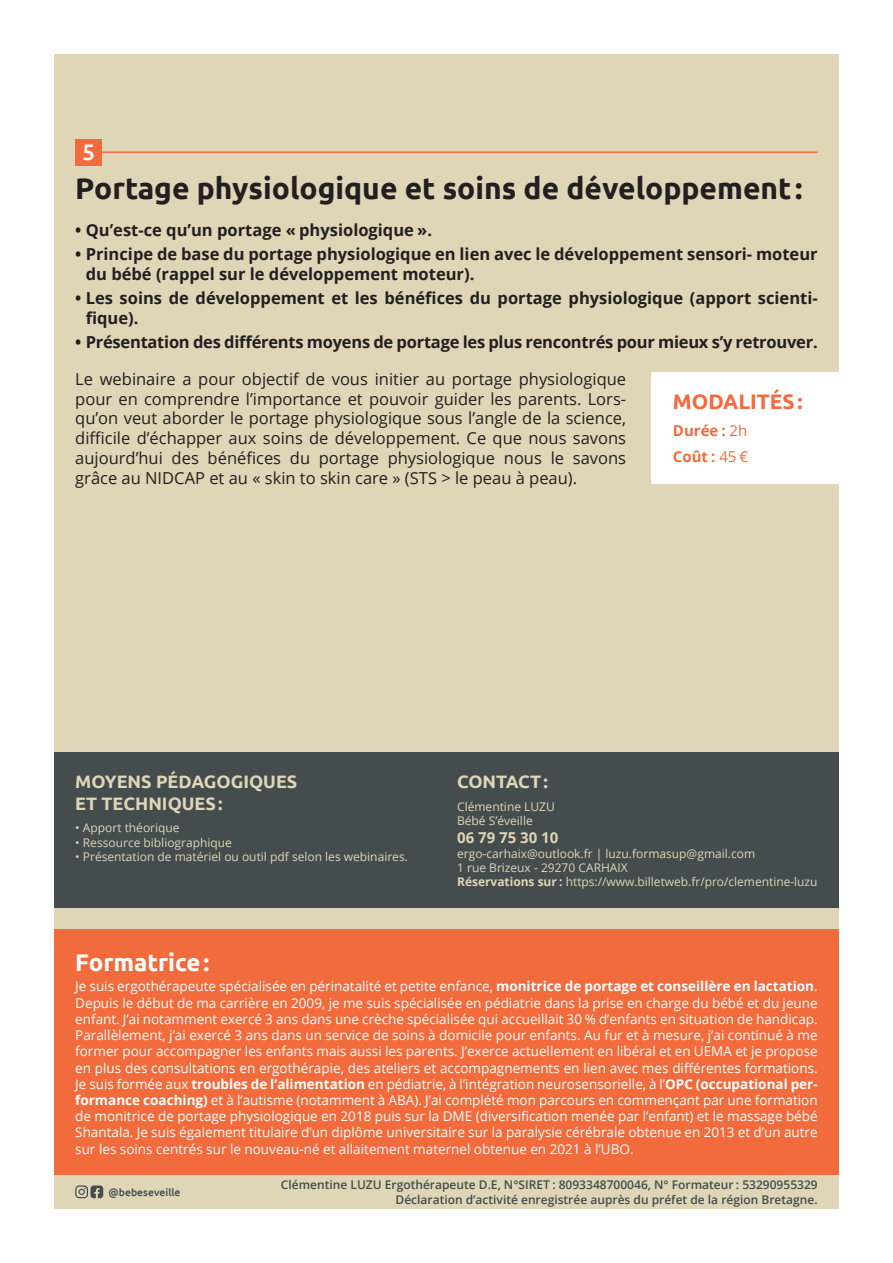
<style>
.page{position:relative;width:893px;height:1263px;background:#fff}
.page>*{position:absolute;margin:0;border:0;box-sizing:border-box;transform-origin:0 0}
.t1{font:700 30px "Ubuntu";color:#231f20}
.t2{font:700 24px "Ubuntu";color:#fff}
.t3{font:500 22.5px "Ubuntu";color:#fff}
.t4{font:700 21px "Ubuntu";color:#f26b3d}
.t5{font:700 18px/21.6px "Ubuntu";color:#ded6b6}
.t6{font:16.5px/19.8px "Open Sans";color:#231f20;text-align:justify}
.t7{font:700 16.5px/19.8px "Open Sans";color:#231f20}
.t8{font:700 15px/26.5px "Open Sans";color:#f26b3d}
.t9{font:700 15px "Open Sans";color:#ded6b6}
.t10{font:13.5px/16.2px "Open Sans";color:#fff;text-align:justify}
.t11{font:12px/14.4px "Open Sans";color:#ded6b6}
.t12{font:600 12px/14.4px "Open Sans";color:#444c4e;text-align:right}
.t13{font:500 10.5px "Ubuntu";color:#444c4e}
.s1{font-weight:400}
.s2{font-weight:700}
</style>
<div class="page">
<div style="left:54px;top:54px;width:785px;height:1155px;background:#ded6b6"></div>
<div style="left:54px;top:929px;width:785px;height:246px;background:#f26b3d"></div>
<svg style="left:75px;top:1185px;width:28px;height:13px"></svg>
<div style="left:54px;top:753px;width:785px;height:155px;background:#444c4e"></div>
<div style="left:75px;top:139px;width:27px;height:26px;background:#f26b3d"></div>
<hr style="left:88px;top:151px;width:730px;height:2px;background:#f26b3d">
<div style="left:652px;top:372px;width:241px;height:112px;background:#fff"></div>
<h3 class="t3" style="left:82px;top:138px;width:14px">5</h3>
<h1 class="t1" style="left:75px;top:170px;width:729px">Portage physiologique et soins de développement :</h1>
<p class="t7" style="left:75px;top:220px;width:358px">• Qu’est-ce qu’un portage « physiologique ».</p>
<p class="t7" style="left:86px;top:244px;width:733px;text-indent:-10px">• Principe de base du portage physiologique en lien avec le développement sensori- moteur du bébé (rappel sur le développement moteur).</p>
<p class="t7" style="left:86px;top:288px;width:733px;text-indent:-10px">• Les soins de développement et les bénéfices du portage physiologique (apport scienti&shy;fique).</p>
<p class="t7" style="left:75px;top:332px;width:744px">• Présentation des différents moyens de portage les plus rencontrés pour mieux s’y retrouver.</p>
<p class="t6" style="left:75px;top:368px;width:552px">Le webinaire a pour objectif de vous initier au portage physiologique pour en comprendre l’importance et pouvoir guider les parents. Lors&shy;qu’on veut aborder le portage physiologique sous l’angle de la science, difficile d’échapper aux soins de développement. Ce que nous savons aujourd’hui des bénéfices du portage physiologique nous le savons grâce au NIDCAP et au « skin to skin care » (STS &gt; le peau à peau).</p>
<h3 class="t4" style="left:673px;top:389px;width:131px">MODALITÉS:</h3>
<p class="t8" style="left:673px;top:417px;width:77px">Durée : <span class="s1">2h<br></span>Coût : <span class="s1">45 €</span></p>
<h3 class="t5" style="left:75px;top:770px;width:224px">MOYENS PÉDAGOGIQUES<br>ET TECHNIQUES:</h3>
<p class="t11" style="left:75px;top:820px;width:106px">• Apport théorique</p>
<p class="t11" style="left:75px;top:835px;width:158px">• Ressource bibliographique</p>
<p class="t11" style="left:75px;top:849px;width:334px">• Présentation de matériel ou outil pdf selon les webinaires.</p>
<h3 class="t5" style="left:457px;top:770px;width:92px">CONTACT:</h3>
<p class="t11" style="left:457px;top:799px;width:99px">Clémentine LUZU<br>Bébé S’éveille</p>
<p class="t9" style="left:457px;top:827px;width:103px">06 79 75 30 10</p>
<p class="t11" style="left:457px;top:846px;width:362px">ergo-carhaix@outlook.fr | luzu.formasup@gmail.com<br>1 rue Brizeux - 29270 CARHAIX<br><span class="s2">Réservations sur :</span> https://www.billetweb.fr/pro/clementine-luzu</p>
<h2 class="t2" style="left:75px;top:948px;width:136px">Formatrice:</h2>
<p class="t10" style="left:75px;top:978px;width:744px">Je suis ergothérapeute spécialisée en périnatalité et petite enfance, <span class="s2">monitrice de portage et conseillère en lactation</span>.<br>Depuis le début de ma carrière en 2009, je me suis spécialisée en pédiatrie dans la prise en charge du bébé et du jeune enfant. J’ai notamment exercé 3 ans dans une crèche spécialisée qui accueillait 30 % d’enfants en situation de handicap.<br>Parallèlement, j’ai exercé 3 ans dans un service de soins à domicile pour enfants. Au fur et à mesure, j’ai continué à me former pour accompagner les enfants mais aussi les parents. J’exerce actuellement en libéral et en UEMA et je propose en plus des consultations en ergothérapie, des ateliers et accompagnements en lien avec mes différentes formations.<br>Je suis formée aux <span class="s2">troubles de l’alimentation</span> en pédiatrie, à l’intégration neurosensorielle, à l’<span class="s2">OPC (occupational per&shy;formance coaching)</span> et à l’autisme (notamment à ABA). J’ai complété mon parcours en commençant par une formation de monitrice de portage physiologique en 2018 puis sur la DME (diversification menée par l’enfant) et le massage bébé Shantala. Je suis également titulaire d’un diplôme universitaire sur la paralysie cérébrale obtenue en 2013 et d’un autre sur les soins centrés sur le nouveau-né et allaitement maternel obtenue en 2021 à l’UBO.</p>
<p class="t12" style="left:281px;top:1177px;width:538px">Clémentine LUZU Ergothérapeute D.E, N°SIRET : 8093348700046, N° Formateur : 53290955329<br>Déclaration d’activité enregistrée auprès du préfet de la région Bretagne.</p>
<p class="t13" style="left:109px;top:1185px;width:74px">@bebeseveille</p>
</div>
